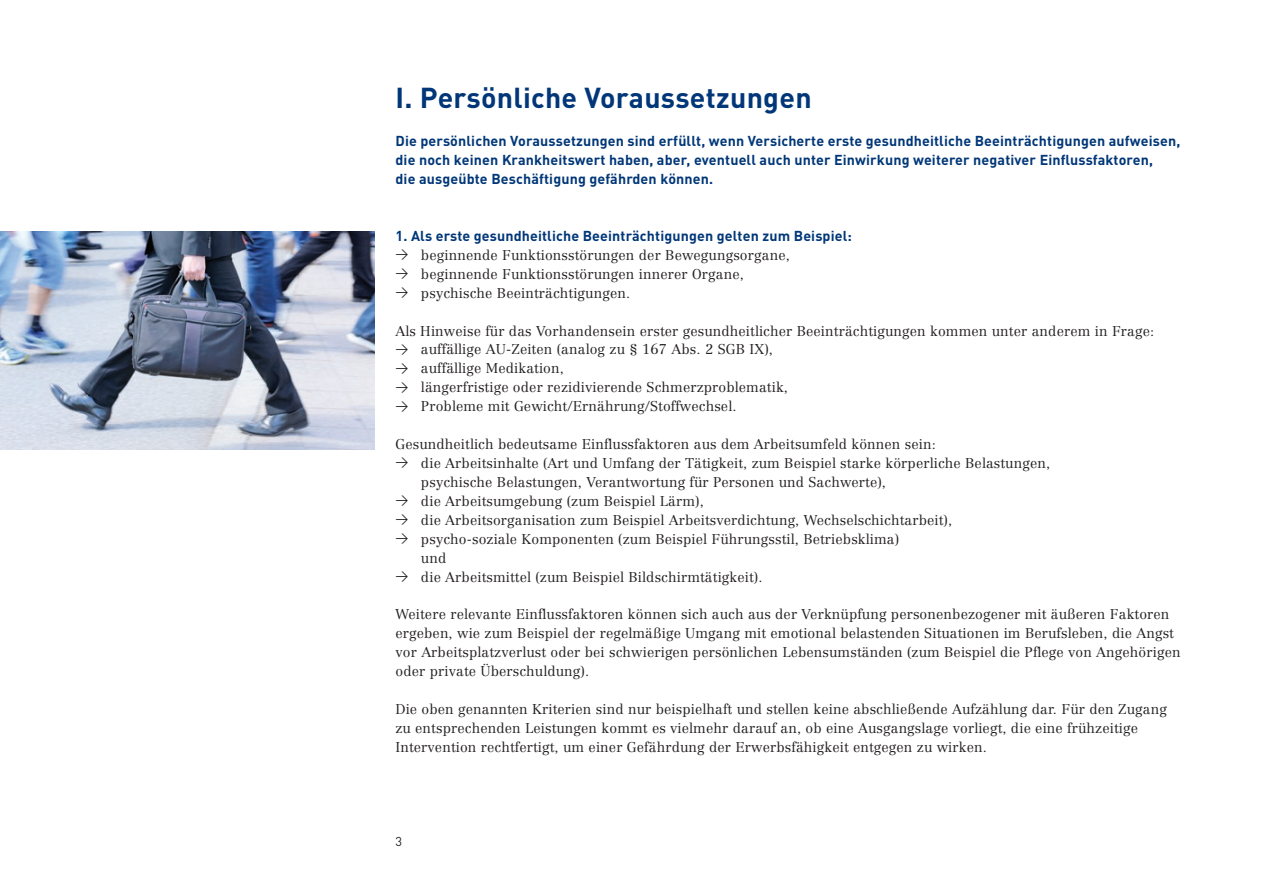
<style>
.page{position:relative;width:1263px;height:893px;background:#fff}
.page>*{position:absolute;margin:0;border:0;box-sizing:border-box;transform-origin:0 0}
.t1{font:700 28.5px "DIN Pro DR Vp";letter-spacing:.01em;color:#013778}
.t2{font:700 14.25px/18.9px "DIN Pro DR Vp";letter-spacing:.01em;color:#013778}
.t3{font:300 13.95px/18.9px "Centennial DRV";letter-spacing:.01em;color:#231f20}
.t4{font:12.75px "DIN Pro DR Vp";color:#231f20}
.s1{font-family:"DIN Pro DR Vp";font-weight:400;font-size:12.75px}
</style>
<div class="page">
<img style="left:0;top:232px;width:374px;height:217px">
<h1 class="t1" style="left:395px;top:79px;width:418px">I. Persönliche Voraussetzungen</h1>
<p class="t2" style="left:395px;top:131px;width:786px">Die persönlichen Voraussetzungen sind erfüllt, wenn Versicherte erste gesundheitliche Beeinträchtigungen aufweisen, die noch keinen Krankheitswert haben, aber, eventuell auch unter Einwirkung weiterer negativer Einflussfaktoren,<br>die ausgeübte Beschäftigung gefährden können.</p>
<p class="t2" style="left:395px;top:226px;width:458px">1. Als erste gesundheitliche Beeinträchtigungen gelten zum Beispiel:</p>
<p class="t3" style="left:395px;top:245px;width:396px"><span class="s1">&gt;</span> beginnende Funktionsstörungen der Bewegungsorgane, <span class="s1">&gt;</span> beginnende Funktionsstörungen innerer Organe,<br><span class="s1">&gt;</span> psychische Beeinträchtigungen.</p>
<p class="t3" style="left:395px;top:321px;width:760px">Als Hinweise für das Vorhandensein erster gesundheitlicher Beeinträchtigungen kommen unter anderem in Frage: <span class="s1">&gt;</span> auffällige AU-Zeiten (analog zu § 167 Abs. 2 SGB IX),<br><span class="s1">&gt;</span> auffällige Medikation,<br><span class="s1">&gt;</span> längerfristige oder rezidivierende Schmerzproblematik,<br><span class="s1">&gt;</span> Probleme mit Gewicht/Ernährung/Stoffwechsel.</p>
<p class="t3" style="left:395px;top:435px;width:542px">Gesundheitlich bedeutsame Einflussfaktoren aus dem Arbeitsumfeld können sein:</p>
<p class="t3" style="left:395px;top:454px;width:656px"><span class="s1">&gt;</span> die Arbeitsinhalte (Art und Umfang der Tätigkeit, zum Beispiel starke körperliche Belastungen,</p>
<p class="t3" style="left:421px;top:472px;width:467px">psychische Belastungen, Verantwortung für Personen und Sachwerte),</p>
<p class="t3" style="left:395px;top:491px;width:310px"><span class="s1">&gt;</span> die Arbeitsumgebung (zum Beispiel Lärm),</p>
<p class="t3" style="left:395px;top:510px;width:558px"><span class="s1">&gt;</span> die Arbeitsorganisation zum Beispiel Arbeitsverdichtung, Wechselschichtarbeit),</p>
<p class="t3" style="left:395px;top:529px;width:505px"><span class="s1">&gt;</span> psycho-soziale Komponenten (zum Beispiel Führungsstil, Betriebsklima)</p>
<p class="t3" style="left:421px;top:548px;width:27px">und</p>
<p class="t3" style="left:395px;top:567px;width:369px"><span class="s1">&gt;</span> die Arbeitsmittel (zum Beispiel Bildschirmtätigkeit).</p>
<p class="t3" style="left:395px;top:605px;width:787px">Weitere relevante Einflussfaktoren können sich auch aus der Verknüpfung personenbezogener mit äußeren Faktoren ergeben, wie zum Beispiel der regelmäßige Umgang mit emotional belastenden Situationen im Berufsleben, die Angst vor Arbeitsplatzverlust oder bei schwierigen persönlichen Lebensumständen (zum Beispiel die Pflege von Angehörigen oder private Überschuldung).</p>
<p class="t3" style="left:395px;top:699px;width:773px">Die oben genannten Kriterien sind nur beispielhaft und stellen keine abschließende Aufzählung dar. Für den Zugang zu entsprechenden Leistungen kommt es vielmehr darauf an, ob eine Ausgangslage vorliegt, die eine frühzeitige<br>Intervention rechtfertigt, um einer Gefährdung der Erwerbsfähigkeit entgegen zu wirken.</p>
<p class="t4" style="left:395px;top:834px;width:8px">3</p>
</div>
